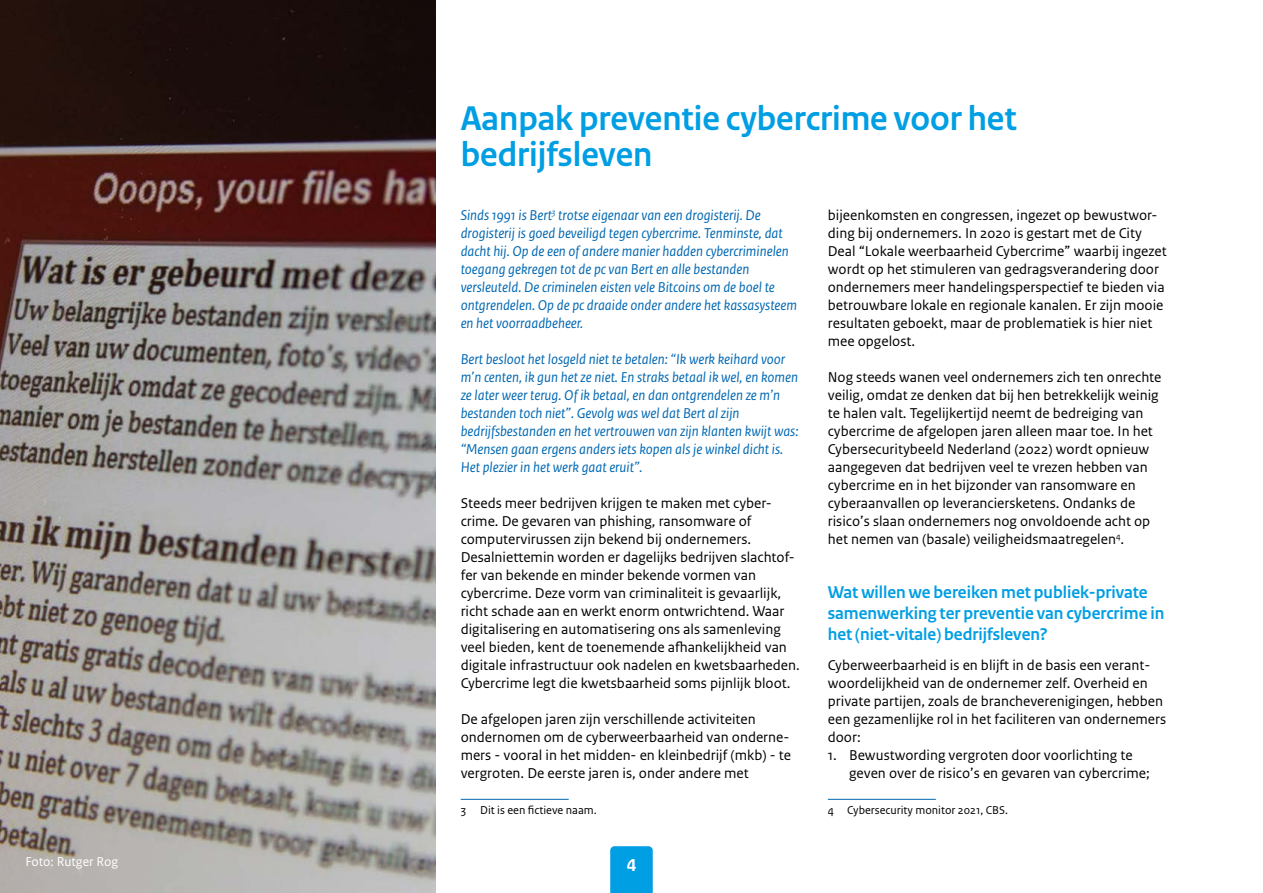
<style>
.page{position:relative;width:1263px;height:893px;background:#fff}
.page>*{position:absolute;margin:0;border:0;box-sizing:border-box;transform-origin:0 0}
.H2_03_RO_Kop{font:700 36px/36px "Rijksoverheid Sans Heading";color:#009ee3}
.H3_04_RO_Paragraafko{font:700 18px/21px "Rijksoverheid Sans Heading";color:#009ee3}
.t1{font:700 18px "Rijksoverheid Sans Text";color:#fff}
.P_10_RO_Broodtekst_S{font:15px/18px "Rijksoverheid Sans Text";color:#000}
.P_09_RO_Inleiding{font:italic 15px/18px "Rijksoverheid Sans Text";color:#0068b3}
.Fotobijschrift{font:13.5px "Rijksoverheid Sans Text";color:#fff}
._14_RO_Voetnoot{font:12px "Rijksoverheid Sans Text";color:#000}
</style>
<div class="page">
<div style="left:610px;top:846px;width:43px;height:47px;background:#009ee3"></div>
<hr style="left:461px;top:799px;width:108px;height:1px;background:#0068b3">
<hr style="left:828px;top:799px;width:108px;height:1px;background:#0068b3">
<img style="left:0;top:0;width:435px;height:893px">
<p class="Fotobijschrift" style="left:26px;top:853px;width:94px">Foto: Rutger Rog</p>
<h2 class="H2_03_RO_Kop" style="left:461px;top:101px;width:558px">Aanpak preventie cybercrime voor het bedrijfsleven</h2>
<p class="P_09_RO_Inleiding" style="left:461px;top:206px;width:338px">Sinds 1991 is Bert<sup>3</sup> trotse eigenaar van een drogisterij. De drogisterij is goed beveiligd tegen cybercrime. Tenminste, dat dacht hij. Op de een of andere manier hadden cybercriminelen toegang gekregen tot de pc van Bert en alle bestanden versleuteld. De criminelen eisten vele Bitcoins om de boel te ontgrendelen. Op de pc draaide onder andere het kassasysteem en het voorraadbeheer.</p>
<p class="P_09_RO_Inleiding" style="left:461px;top:350px;width:339px">Bert besloot het losgeld niet te betalen: “Ik werk keihard voor m’n centen, ik gun het ze niet. En straks betaal ik wel, en komen ze later weer terug. Of ik betaal, en dan ontgrendelen ze m’n bestanden toch niet”. Gevolg was wel dat Bert al zijn bedrijfsbestanden en het vertrouwen van zijn klanten kwijt was: “Mensen gaan ergens anders iets kopen als je winkel dicht is.<br>Het plezier in het werk gaat eruit”.</p>
<p class="P_10_RO_Broodtekst_S" style="left:461px;top:494px;width:341px">Steeds meer bedrijven krijgen te maken met cyber&shy;crime. De gevaren van phishing, ransomware of computervirussen zijn bekend bij ondernemers.<br>Desalniettemin worden er dagelijks bedrijven slachtof&shy;fer van bekende en minder bekende vormen van cybercrime. Deze vorm van criminaliteit is gevaarlijk, richt schade aan en werkt enorm ontwrichtend. Waar digitalisering en automatisering ons als samenleving veel bieden, kent de toenemende afhankelijkheid van digitale infrastructuur ook nadelen en kwetsbaarheden.<br>Cybercrime legt die kwetsbaarheid soms pijnlijk bloot.</p>
<p class="P_10_RO_Broodtekst_S" style="left:461px;top:710px;width:332px">De afgelopen jaren zijn verschillende activiteiten ondernomen om de cyberweerbaarheid van onderne&shy;mers - vooral in het midden- en kleinbedrijf (mkb) - te vergroten. De eerste jaren is, onder andere met</p>
<p class="_14_RO_Voetnoot" style="left:461px;top:803px;width:138px">3 Dit is een fictieve naam.</p>
<p class="P_10_RO_Broodtekst_S" style="left:828px;top:206px;width:340px">bijeenkomsten en congressen, ingezet op bewustwor&shy;ding bij ondernemers. In 2020 is gestart met de City Deal “Lokale weerbaarheid Cybercrime” waarbij ingezet wordt op het stimuleren van gedragsverandering door ondernemers meer handelingsperspectief te bieden via betrouwbare lokale en regionale kanalen. Er zijn mooie resultaten geboekt, maar de problematiek is hier niet mee opgelost.</p>
<p class="P_10_RO_Broodtekst_S" style="left:828px;top:368px;width:335px">Nog steeds wanen veel ondernemers zich ten onrechte veilig, omdat ze denken dat bij hen betrekkelijk weinig te halen valt. Tegelijkertijd neemt de bedreiging van cybercrime de afgelopen jaren alleen maar toe. In het Cybersecuritybeeld Nederland (2022) wordt opnieuw aangegeven dat bedrijven veel te vrezen hebben van cybercrime en in het bijzonder van ransomware en cyberaanvallen op leveranciersketens. Ondanks de risico’s slaan ondernemers nog onvoldoende acht op het nemen van (basale) veiligheidsmaatregelen<sup>4</sup>.</p>
<h3 class="H3_04_RO_Paragraafko" style="left:828px;top:582px;width:338px">Wat willen we bereiken met publiek-private samenwerking ter preventie van cybercrime in het (niet-vitale) bedrijfsleven?</h3>
<p class="P_10_RO_Broodtekst_S" style="left:828px;top:656px;width:340px">Cyberweerbaarheid is en blijft in de basis een verant&shy;woordelijkheid van de ondernemer zelf. Overheid en private partijen, zoals de brancheverenigingen, hebben een gezamenlijke rol in het faciliteren van ondernemers door:</p>
<p class="P_10_RO_Broodtekst_S" style="left:849px;top:746px;width:302px;text-indent:-21px">1. Bewustwording vergroten door voorlichting te geven over de risico’s en gevaren van cybercrime;</p>
<p class="_14_RO_Voetnoot" style="left:828px;top:803px;width:182px">4 Cybersecurity monitor 2021, CBS.</p>
<p class="t1" style="left:627px;top:855px;width:11px">4</p>
</div>
